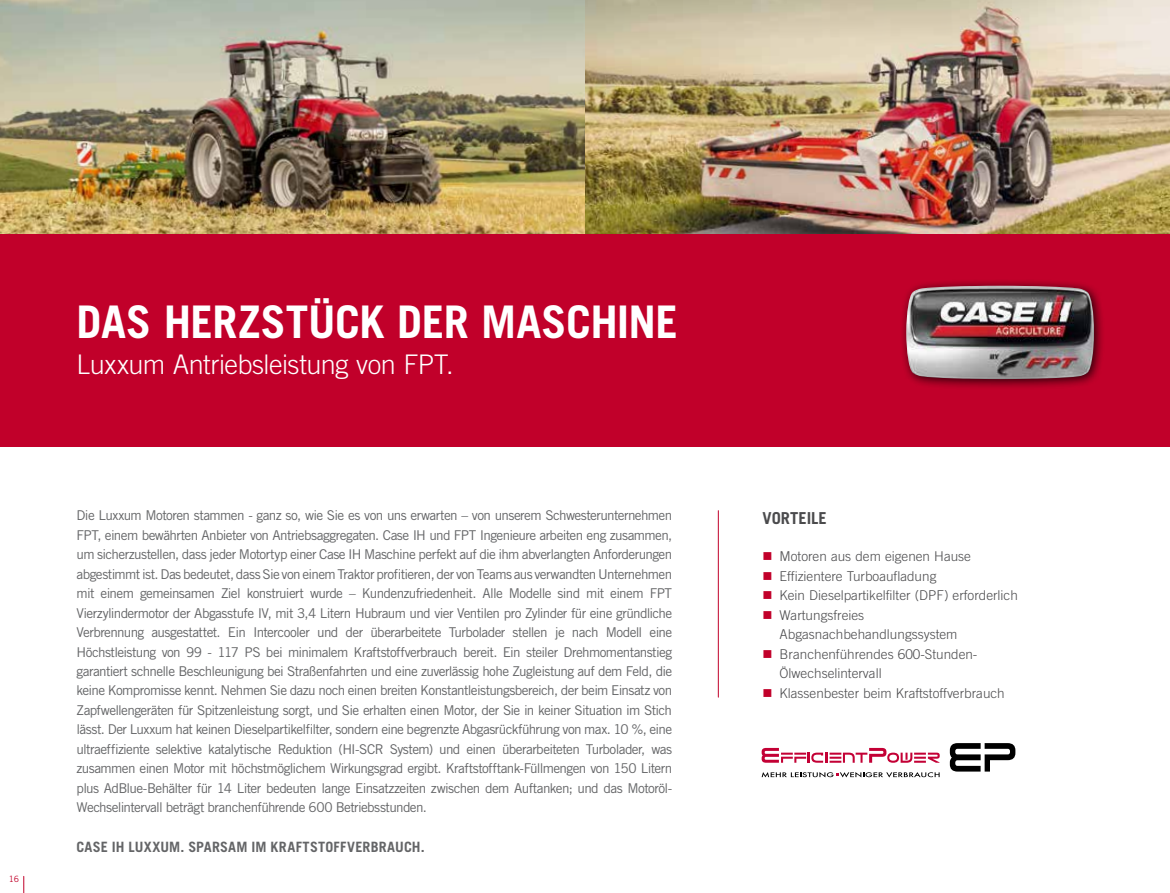
<style>
.page{position:relative;width:1170px;height:893px;background:#fff}
.page>*{position:absolute;margin:0;border:0;box-sizing:border-box;transform-origin:0 0}
.t1{font:700 45px "Trade Gothic LT Pro";letter-spacing:-.01em;color:#fff}
.t2{font:300 27px "Trade Gothic LT Pro";letter-spacing:-.015em;color:#fff}
.t3{font:700 16.5px "Trade Gothic LT Pro";color:#4b4b4d}
.t4{font:700 14.25px "Trade Gothic LT Pro";letter-spacing:.015em;color:#646567}
.t5{font:13.5px/19.5px "Trade Gothic LT Pro";letter-spacing:-.045em;color:#646567;text-align:justify}
.t6{font:300 13.5px/19.5px "Trade Gothic LT Std";color:#4b4b4d}
.t7{font:8.7px "Trade Gothic LT Pro";color:#c1002a}
.s1{color:#c1002a}
</style>
<div class="page">
<div style="left:0;top:234px;width:1169px;height:212px;background:#c1002a"></div>
<hr style="left:718px;top:511px;width:1px;height:186px;background:#c1002a">
<svg style="left:23px;top:876px;width:1px;height:17px"></svg>
<div style="left:899px;top:279px;width:205px;height:111px;background:#000;opacity:.75"></div>
<img style="left:906px;top:286px;width:187px;height:93px">
<img style="left:0;top:0;width:585px;height:234px">
<img style="left:585px;top:0;width:584px;height:234px">
<svg style="left:761px;top:748px;width:178px;height:15px"></svg>
<svg style="left:949px;top:743px;width:66px;height:29px"></svg>
<svg style="left:761px;top:772px;width:178px;height:5px"></svg>
<p class="t7" style="left:9px;top:874px;width:12px">16</p>
<h1 class="t1" style="left:77px;top:295px;width:602px">DAS HERZSTÜCK DER MASCHINE</h1>
<h2 class="t2" style="left:77px;top:349px;width:378px">Luxxum Antriebsleistung von FPT.</h2>
<p class="t5" style="left:77px;top:505px;width:597px">Die Luxxum Motoren stammen - ganz so, wie Sie es von uns erwarten – von unserem Schwesterunternehmen FPT, einem bewährten Anbieter von Antriebsaggregaten. Case IH und FPT Ingenieure arbeiten eng zusammen, um sicherzustellen, dass jeder Motortyp einer Case IH Maschine perfekt auf die ihm abverlangten Anforderungen abgestimmt ist. Das bedeutet, dass Sie von einem Traktor profitieren, der von Teams aus verwandten Unternehmen mit einem gemeinsamen Ziel konstruiert wurde – Kundenzufriedenheit. Alle Modelle sind mit einem FPT Vierzylindermotor der Abgasstufe IV, mit 3,4 Litern Hubraum und vier Ventilen pro Zylinder für eine gründliche Verbrennung ausgestattet. Ein Intercooler und der überarbeitete Turbolader stellen je nach Modell eine Höchstleistung von 99 - 117 PS bei minimalem Kraftstoffverbrauch bereit. Ein steiler Drehmomentanstieg garantiert schnelle Beschleunigung bei Straßenfahrten und eine zuverlässig hohe Zugleistung auf dem Feld, die keine Kompromisse kennt. Nehmen Sie dazu noch einen breiten Konstantleistungsbereich, der beim Einsatz von Zapfwellengeräten für Spitzenleistung sorgt, und Sie erhalten einen Motor, der Sie in keiner Situation im Stich lässt. Der Luxxum hat keinen Dieselpartikelfilter, sondern eine begrenzte Abgasrückführung von max. 10 %, eine ultraeffiziente selektive katalytische Reduktion (HI-SCR System) und einen überarbeiteten Turbolader, was zusammen einen Motor mit höchstmöglichem Wirkungsgrad ergibt. Kraftstofftank-Füllmengen von 150 Litern plus AdBlue-Behälter für 14 Liter bedeuten lange Einsatzzeiten zwischen dem Auftanken; und das Motoröl-Wechselintervall beträgt branchenführende 600 Betriebsstunden.</p>
<p class="t4" style="left:77px;top:838px;width:349px">CASE IH LUXXUM. SPARSAM IM KRAFTSTOFFVERBRAUCH.</p>
<p class="t3" style="left:762px;top:508px;width:66px">VORTEILE</p>
<p class="t6" style="left:762px;top:546px;width:210px"><span class="s1">■</span> Motoren aus dem eigenen Hause</p>
<p class="t6" style="left:762px;top:566px;width:175px"><span class="s1">■</span> Effizientere Turboaufladung</p>
<p class="t6" style="left:762px;top:585px;width:257px"><span class="s1">■</span> Kein Dieselpartikelfilter (DPF) erforderlich</p>
<p class="t6" style="left:779px;top:605px;width:179px;text-indent:-17px"><span class="s1">■</span> Wartungsfreies<br>Abgasnachbehandlungssystem</p>
<p class="t6" style="left:779px;top:644px;width:199px;text-indent:-17px"><span class="s1">■</span> Branchenführendes 600-Stunden-<br>Ölwechselintervall</p>
<p class="t6" style="left:762px;top:683px;width:244px"><span class="s1">■</span> Klassenbester beim Kraftstoffverbrauch</p>
</div>
